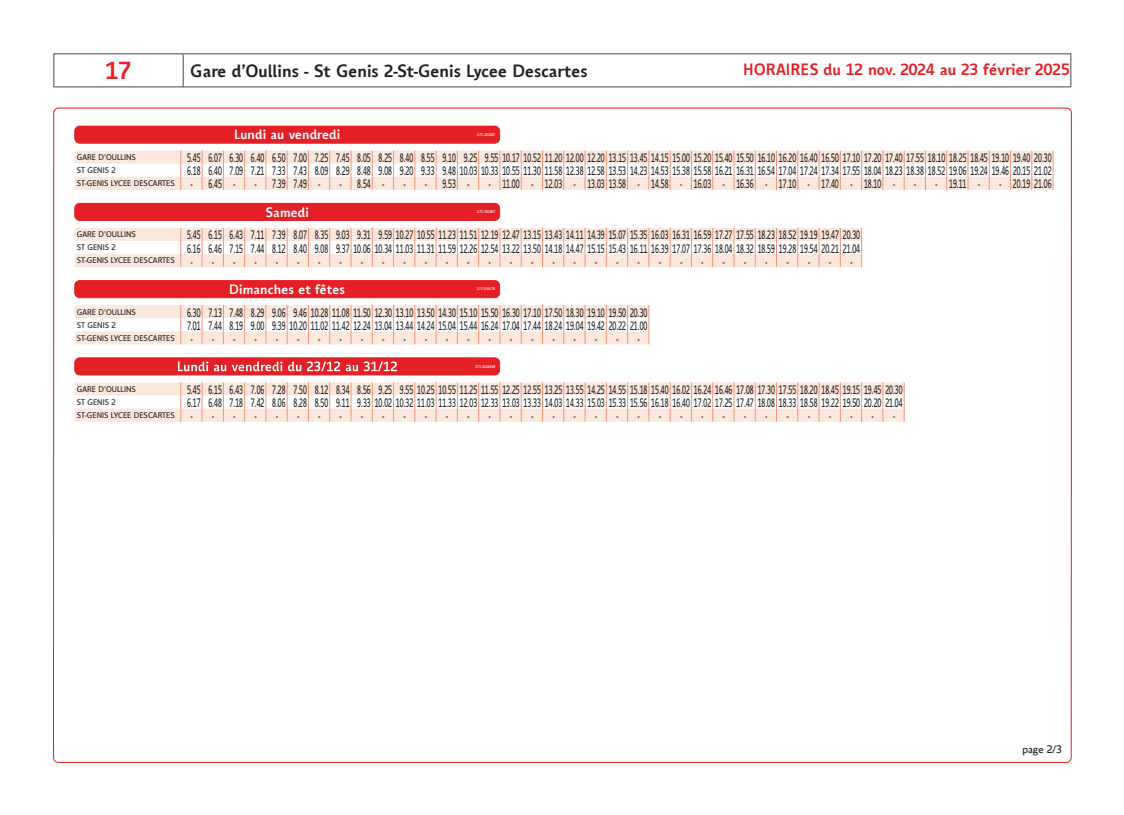
<style>
.page{position:relative;width:1124px;height:815px;background:#fff}
.page>*{position:absolute;margin:0;border:0;box-sizing:border-box;transform-origin:0 0}
.t1{font:700 22.5px "Confluence";color:#ee1d23}
.t2{font:700 16.25px "Confluence";color:#231f20}
.t3{font:700 15px "Confluence";color:#e41f25}
.t4{font:700 12.5px "Confluence";letter-spacing:.01em;color:#fff}
.t5{font:11.25px "TCL";color:#231f20;scale:.6 1}
.t6{font:10px "Confluence";color:#231f20}
.t7{font:7.5px "TCL";color:#231f20}
.t8{font:3.75px "TCL";color:#fff}
</style>
<div class="page">
<div style="left:182px;top:53px;width:889px;height:34px;border:1px solid #6c6d70"></div>
<div style="left:53px;top:53px;width:131px;height:34px;border:1px solid #6c6d70"></div>
<svg style="left:74px;top:151px;width:978px;height:39px;fill:#fce7dc"></svg>
<svg style="left:180px;top:151px;width:1px;height:39px"></svg>
<svg style="left:202px;top:151px;width:1px;height:39px"></svg>
<svg style="left:223px;top:151px;width:1px;height:39px"></svg>
<svg style="left:244px;top:151px;width:1px;height:39px"></svg>
<svg style="left:266px;top:151px;width:1px;height:39px"></svg>
<svg style="left:287px;top:151px;width:1px;height:39px"></svg>
<svg style="left:308px;top:151px;width:1px;height:39px"></svg>
<svg style="left:329px;top:151px;width:1px;height:39px"></svg>
<svg style="left:351px;top:151px;width:1px;height:39px"></svg>
<svg style="left:372px;top:151px;width:1px;height:39px"></svg>
<svg style="left:393px;top:151px;width:1px;height:39px"></svg>
<svg style="left:414px;top:151px;width:1px;height:39px"></svg>
<svg style="left:436px;top:151px;width:1px;height:39px"></svg>
<svg style="left:457px;top:151px;width:1px;height:39px"></svg>
<svg style="left:478px;top:151px;width:1px;height:39px"></svg>
<svg style="left:499px;top:151px;width:1px;height:39px"></svg>
<svg style="left:521px;top:151px;width:1px;height:39px"></svg>
<svg style="left:542px;top:151px;width:1px;height:39px"></svg>
<svg style="left:563px;top:151px;width:1px;height:39px"></svg>
<svg style="left:584px;top:151px;width:1px;height:39px"></svg>
<svg style="left:606px;top:151px;width:1px;height:39px"></svg>
<svg style="left:627px;top:151px;width:1px;height:39px"></svg>
<svg style="left:648px;top:151px;width:1px;height:39px"></svg>
<svg style="left:669px;top:151px;width:1px;height:39px"></svg>
<svg style="left:691px;top:151px;width:1px;height:39px"></svg>
<svg style="left:712px;top:151px;width:1px;height:39px"></svg>
<svg style="left:733px;top:151px;width:1px;height:39px"></svg>
<svg style="left:755px;top:151px;width:1px;height:39px"></svg>
<svg style="left:776px;top:151px;width:1px;height:39px"></svg>
<svg style="left:797px;top:151px;width:1px;height:39px"></svg>
<svg style="left:818px;top:151px;width:1px;height:39px"></svg>
<svg style="left:840px;top:151px;width:1px;height:39px"></svg>
<svg style="left:861px;top:151px;width:1px;height:39px"></svg>
<svg style="left:882px;top:151px;width:1px;height:39px"></svg>
<svg style="left:903px;top:151px;width:1px;height:39px"></svg>
<svg style="left:925px;top:151px;width:1px;height:39px"></svg>
<svg style="left:946px;top:151px;width:1px;height:39px"></svg>
<svg style="left:967px;top:151px;width:1px;height:39px"></svg>
<svg style="left:988px;top:151px;width:1px;height:39px"></svg>
<svg style="left:1010px;top:151px;width:1px;height:39px"></svg>
<svg style="left:1031px;top:151px;width:1px;height:39px"></svg>
<svg style="left:1052px;top:151px;width:1px;height:39px"></svg>
<div style="left:75px;top:126px;width:424px;height:17px;background:#e41f25;border-radius:5px"></div>
<div style="left:74px;top:126px;width:426px;height:18px;border:1px solid #e41f25;border-radius:5px"></div>
<svg style="left:74px;top:228px;width:788px;height:39px"></svg>
<div style="left:75px;top:203px;width:424px;height:17px;background:#e41f25;border-radius:5px"></div>
<div style="left:74px;top:203px;width:426px;height:18px;border:1px solid #e41f25;border-radius:5px"></div>
<svg style="left:53px;top:280px;width:596px;height:64px"></svg>
<div style="left:75px;top:281px;width:424px;height:17px;background:#e41f25;border-radius:5px"></div>
<div style="left:74px;top:280px;width:426px;height:18px;border:1px solid #e41f25;border-radius:5px"></div>
<svg style="left:74px;top:382px;width:830px;height:40px"></svg>
<div style="left:75px;top:358px;width:424px;height:17px;background:#e41f25;border-radius:5px"></div>
<div style="left:74px;top:358px;width:426px;height:17px;border:1px solid #e41f25;border-radius:5px"></div>
<svg style="left:178px;top:361px;width:219px;height:10px"></svg>
<h1 class="t1" style="left:106px;top:56px;width:27px">17</h1>
<h2 class="t2" style="left:190px;top:60px;width:398px">Gare d’Oullins - St Genis 2-St-Genis Lycee Descartes</h2>
<h3 class="t3" style="left:743px;top:60px;width:328px">HORAIRES du 12 nov. 2024 au 23 février 2025</h3>
<p class="t4" style="left:234px;top:127px;width:108px">Lundi au vendredi</p>
<p class="t8" style="left:477px;top:132px;width:20px">17C-044AT</p>
<p class="t7" style="left:77px;top:152px;width:61px">GARE D'OULLINS</p>
<p class="t5" style="left:187px;top:151px;width:1442px">5.45 6.07 6.30 6.40 6.50 7.00 7.25 7.45 8.05 8.25 8.40 8.55 9.10 9.25 9.55 10.17 10.52 11.20 12.00 12.20 13.15 13.45 14.15 15.00 15.20 15.40 15.50 16.10 16.20 16.40 16.50 17.10 17.20 17.40 17.55 18.10 18.25 18.45 19.10 19.40 20.30</p>
<p class="t7" style="left:77px;top:165px;width:40px">ST GENIS 2</p>
<p class="t5" style="left:187px;top:164px;width:1442px">6.18 6.40 7.09 7.21 7.33 7.43 8.09 8.29 8.48 9.08 9.20 9.33 9.48 10.03 10.33 10.55 11.30 11.58 12.38 12.58 13.53 14.23 14.53 15.38 15.58 16.21 16.31 16.54 17.04 17.24 17.34 17.55 18.04 18.23 18.38 18.52 19.06 19.24 19.46 20.15 21.02</p>
<p class="t7" style="left:77px;top:179px;width:99px">ST-GENIS LYCEE DESCARTES</p>
<p class="t5" style="left:191px;top:177px;width:75px">- 6.45 -</p>
<p class="t5" style="left:255px;top:177px;width:111px">- 7.39 7.49 -</p>
<p class="t5" style="left:340px;top:177px;width:75px">- 8.54 -</p>
<p class="t5" style="left:403px;top:177px;width:40px">- -</p>
<p class="t5" style="left:442px;top:177px;width:46px">9.53 -</p>
<p class="t5" style="left:489px;top:177px;width:678px">- 11.00 - 12.03 - 13.03 13.58 - 14.58 - 16.03 - 16.36 - 17.10 - 17.40 - 18.10 -</p>
<p class="t5" style="left:914px;top:177px;width:111px">- - 19.11 -</p>
<p class="t5" style="left:999px;top:177px;width:88px">- 20.19 21.06</p>
<p class="t4" style="left:265px;top:204px;width:45px">Samedi</p>
<p class="t8" style="left:477px;top:209px;width:20px">17C-0446T</p>
<p class="t7" style="left:77px;top:230px;width:61px">GARE D'OULLINS</p>
<p class="t5" style="left:187px;top:228px;width:1123px">5.45 6.15 6.43 7.11 7.39 8.07 8.35 9.03 9.31 9.59 10.27 10.55 11.23 11.51 12.19 12.47 13.15 13.43 14.11 14.39 15.07 15.35 16.03 16.31 16.59 17.27 17.55 18.23 18.52 19.19 19.47 20.30</p>
<p class="t7" style="left:77px;top:243px;width:40px">ST GENIS 2</p>
<p class="t5" style="left:187px;top:241px;width:1123px">6.16 6.46 7.15 7.44 8.12 8.40 9.08 9.37 10.06 10.34 11.03 11.31 11.59 12.26 12.54 13.22 13.50 14.18 14.47 15.15 15.43 16.11 16.39 17.07 17.36 18.04 18.32 18.59 19.28 19.54 20.21 21.04</p>
<p class="t7" style="left:77px;top:256px;width:99px">ST-GENIS LYCEE DESCARTES</p>
<p class="t5" style="left:191px;top:254px;width:40px">- -</p>
<p class="t5" style="left:233px;top:254px;width:40px">- -</p>
<p class="t5" style="left:276px;top:254px;width:40px">- -</p>
<p class="t5" style="left:318px;top:254px;width:40px">- -</p>
<p class="t5" style="left:361px;top:254px;width:40px">- -</p>
<p class="t5" style="left:403px;top:254px;width:40px">- -</p>
<p class="t5" style="left:446px;top:254px;width:40px">- -</p>
<p class="t5" style="left:489px;top:254px;width:40px">- -</p>
<p class="t5" style="left:531px;top:254px;width:40px">- -</p>
<p class="t5" style="left:574px;top:254px;width:40px">- -</p>
<p class="t5" style="left:616px;top:254px;width:40px">- -</p>
<p class="t5" style="left:659px;top:254px;width:40px">- -</p>
<p class="t5" style="left:701px;top:254px;width:40px">- -</p>
<p class="t5" style="left:744px;top:254px;width:40px">- -</p>
<p class="t5" style="left:786px;top:254px;width:40px">- -</p>
<p class="t5" style="left:829px;top:254px;width:40px">- -</p>
<p class="t4" style="left:229px;top:281px;width:117px">Dimanches et fêtes</p>
<p class="t8" style="left:476px;top:286px;width:20px">17C-0447£</p>
<p class="t7" style="left:77px;top:307px;width:61px">GARE D'OULLINS</p>
<p class="t5" style="left:187px;top:305px;width:768px">6.30 7.13 7.48 8.29 9.06 9.46 10.28 11.08 11.50 12.30 13.10 13.50 14.30 15.10 15.50 16.30 17.10 17.50 18.30 19.10 19.50 20.30</p>
<p class="t7" style="left:77px;top:320px;width:40px">ST GENIS 2</p>
<p class="t5" style="left:187px;top:318px;width:768px">7.01 7.44 8.19 9.00 9.39 10.20 11.02 11.42 12.24 13.04 13.44 14.24 15.04 15.44 16.24 17.04 17.44 18.24 19.04 19.42 20.22 21.00</p>
<p class="t7" style="left:77px;top:333px;width:99px">ST-GENIS LYCEE DESCARTES</p>
<p class="t5" style="left:191px;top:331px;width:40px">- -</p>
<p class="t5" style="left:233px;top:331px;width:40px">- -</p>
<p class="t5" style="left:276px;top:331px;width:40px">- -</p>
<p class="t5" style="left:318px;top:331px;width:40px">- -</p>
<p class="t5" style="left:361px;top:331px;width:40px">- -</p>
<p class="t5" style="left:403px;top:331px;width:40px">- -</p>
<p class="t5" style="left:446px;top:331px;width:40px">- -</p>
<p class="t5" style="left:489px;top:331px;width:40px">- -</p>
<p class="t5" style="left:531px;top:331px;width:40px">- -</p>
<p class="t5" style="left:574px;top:331px;width:40px">- -</p>
<p class="t5" style="left:616px;top:331px;width:40px">- -</p>
<p class="t8" style="left:475px;top:364px;width:22px">17C-044AW</p>
<p class="t7" style="left:77px;top:384px;width:61px">GARE D'OULLINS</p>
<p class="t5" style="left:187px;top:382px;width:1193px">5.45 6.15 6.43 7.06 7.28 7.50 8.12 8.34 8.56 9.25 9.55 10.25 10.55 11.25 11.55 12.25 12.55 13.25 13.55 14.25 14.55 15.18 15.40 16.02 16.24 16.46 17.08 17.30 17.55 18.20 18.45 19.15 19.45 20.30</p>
<p class="t7" style="left:77px;top:397px;width:40px">ST GENIS 2</p>
<p class="t5" style="left:187px;top:395px;width:1193px">6.17 6.48 7.18 7.42 8.06 8.28 8.50 9.11 9.33 10.02 10.32 11.03 11.33 12.03 12.33 13.03 13.33 14.03 14.33 15.03 15.33 15.56 16.18 16.40 17.02 17.25 17.47 18.08 18.33 18.58 19.22 19.50 20.20 21.04</p>
<p class="t7" style="left:77px;top:410px;width:99px">ST-GENIS LYCEE DESCARTES</p>
<p class="t5" style="left:191px;top:409px;width:40px">- -</p>
<p class="t5" style="left:233px;top:409px;width:40px">- -</p>
<p class="t5" style="left:276px;top:409px;width:40px">- -</p>
<p class="t5" style="left:318px;top:409px;width:40px">- -</p>
<p class="t5" style="left:361px;top:409px;width:40px">- -</p>
<p class="t5" style="left:403px;top:409px;width:40px">- -</p>
<p class="t5" style="left:446px;top:409px;width:40px">- -</p>
<p class="t5" style="left:489px;top:409px;width:40px">- -</p>
<p class="t5" style="left:531px;top:409px;width:40px">- -</p>
<p class="t5" style="left:574px;top:409px;width:40px">- -</p>
<p class="t5" style="left:616px;top:409px;width:40px">- -</p>
<p class="t5" style="left:659px;top:409px;width:40px">- -</p>
<p class="t5" style="left:701px;top:409px;width:40px">- -</p>
<p class="t5" style="left:744px;top:409px;width:40px">- -</p>
<p class="t5" style="left:786px;top:409px;width:40px">- -</p>
<p class="t5" style="left:829px;top:409px;width:40px">- -</p>
<p class="t5" style="left:871px;top:409px;width:40px">- -</p>
<p class="t6" style="left:1022px;top:743px;width:41px">page 2/3</p>
</div>
